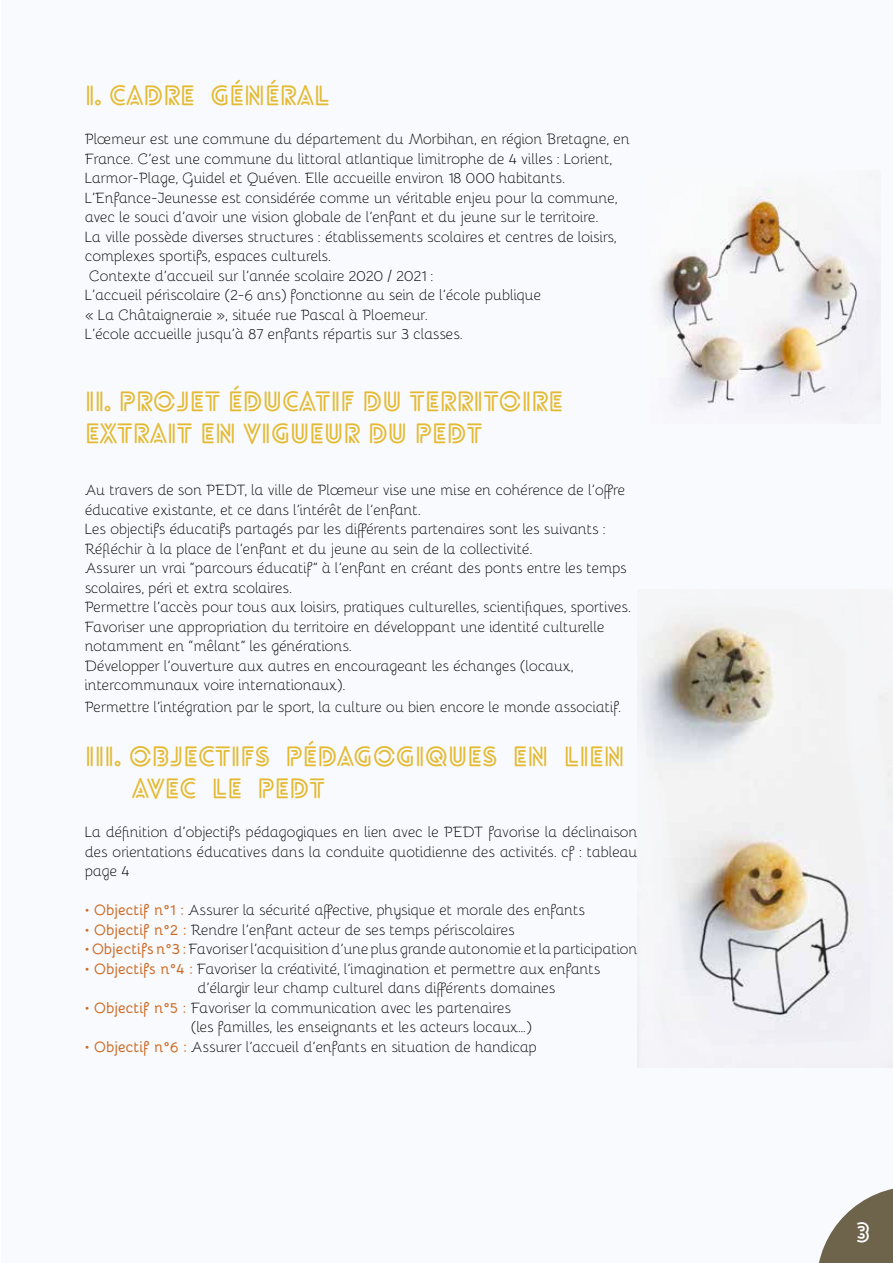
<style>
.page{position:relative;width:893px;height:1263px;background:#fff}
.page>*{position:absolute;margin:0;border:0;box-sizing:border-box;transform-origin:0 0}
.t1{font:700 27px/32.4px "Lovelo Line";color:#e4ba33}
.t2{font:700 27px "Lovelo Line";color:#fff}
.t3{font:300 15px/19.5px "Bellota";letter-spacing:-.01em;color:#000}
.s1{font-weight:700;color:#cd6c27}
</style>
<div class="page">
<div style="left:1px;top:0;width:892px;height:1263px;background:#f9fafd"></div>
<svg style="left:819px;top:1188px;width:74px;height:75px"></svg>
<img style="left:638px;top:608px;width:255px;height:459px">
<img style="left:656px;top:188px;width:224px;height:219px">
<h1 class="t1" style="left:85px;top:80px;width:246px">I. CADRE GÉNÉRAL</h1>
<p class="t3" style="left:85px;top:128px;width:546px">Plœmeur est une commune du département du Morbihan, en région Bretagne, en France. C’est une commune du littoral atlantique limitrophe de 4 villes : Lorient, Larmor-Plage, Guidel et Quéven. Elle accueille environ 18 000 habitants.<br>L’Enfance-Jeunesse est considérée comme un véritable enjeu pour la commune, avec le souci d’avoir une vision globale de l’enfant et du jeune sur le territoire.<br>La ville possède diverses structures : établissements scolaires et centres de loisirs, complexes sportifs, espaces culturels.<br>Contexte d’accueil sur l’année scolaire 2020 / 2021 :<br>L’accueil périscolaire (2-6 ans) fonctionne au sein de l’école publique<br>« La Châtaigneraie », située rue Pascal à Ploemeur.<br>L’école accueille jusqu’à 87 enfants répartis sur 3 classes.</p>
<h1 class="t1" style="left:85px;top:385px;width:480px">II. PROJET ÉDUCATIF DU TERRITOIRE<br>EXTRAIT EN VIGUEUR DU PEDT</h1>
<p class="t3" style="left:85px;top:479px;width:548px">Au travers de son PEDT, la ville de Plœmeur vise une mise en cohérence de l’offre éducative existante, et ce dans l’intérêt de l’enfant.<br>Les objectifs éducatifs partagés par les différents partenaires sont les suivants :<br>Réfléchir à la place de l’enfant et du jeune au sein de la collectivité.<br>Assurer un vrai “parcours éducatif” à l’enfant en créant des ponts entre les temps scolaires, péri et extra scolaires.<br>Permettre l’accès pour tous aux loisirs, pratiques culturelles, scientifiques, sportives.<br>Favoriser une appropriation du territoire en développant une identité culturelle notamment en “mêlant” les générations.<br>Développer l’ouverture aux autres en encourageant les échanges (locaux, intercommunaux voire internationaux).</p>
<p class="t3" style="left:85px;top:696px;width:538px">Permettre l’intégration par le sport, la culture ou bien encore le monde associatif.</p>
<h1 class="t1" style="left:132px;top:740px;width:494px;text-indent:-47px">III. OBJECTIFS PÉDAGOGIQUES EN LIEN<br>AVEC LE PEDT</h1>
<p class="t3" style="left:85px;top:821px;width:554px;text-align:justify">La définition d’objectifs pédagogiques en lien avec le PEDT favorise la déclinaison des orientations éducatives dans la conduite quotidienne des activités. cf : tableau page 4</p>
<p class="t3" style="left:85px;top:899px;width:502px"><span class="s1">• Objectif n°1 :</span> Assurer la sécurité affective, physique et morale des enfants</p>
<p class="t3" style="left:85px;top:919px;width:431px"><span class="s1">• Objectif n°2 :</span> Rendre l’enfant acteur de ses temps périscolaires</p>
<p class="t3" style="left:85px;top:938px;width:554px"><span class="s1">• Objectifs n°3 :</span> Favoriser l’acquisition d’une plus grande autonomie et la participation</p>
<p class="t3" style="left:198px;top:958px;width:404px;text-indent:-113px"><span class="s1">• Objectifs n°4 :</span> Favoriser la créativité, l’imagination et permettre aux enfants d’élargir leur champ culturel dans différents domaines</p>
<p class="t3" style="left:191px;top:997px;width:342px;text-indent:-106px"><span class="s1">• Objectif n°5 :</span> Favoriser la communication avec les partenaires (les familles, les enseignants et les acteurs locaux…)</p>
<p class="t3" style="left:85px;top:1036px;width:454px"><span class="s1">• Objectif n°6 :</span> Assurer l’accueil d’enfants en situation de handicap</p>
<h1 class="t2" style="left:856px;top:1215px;width:15px">3</h1>
</div>
